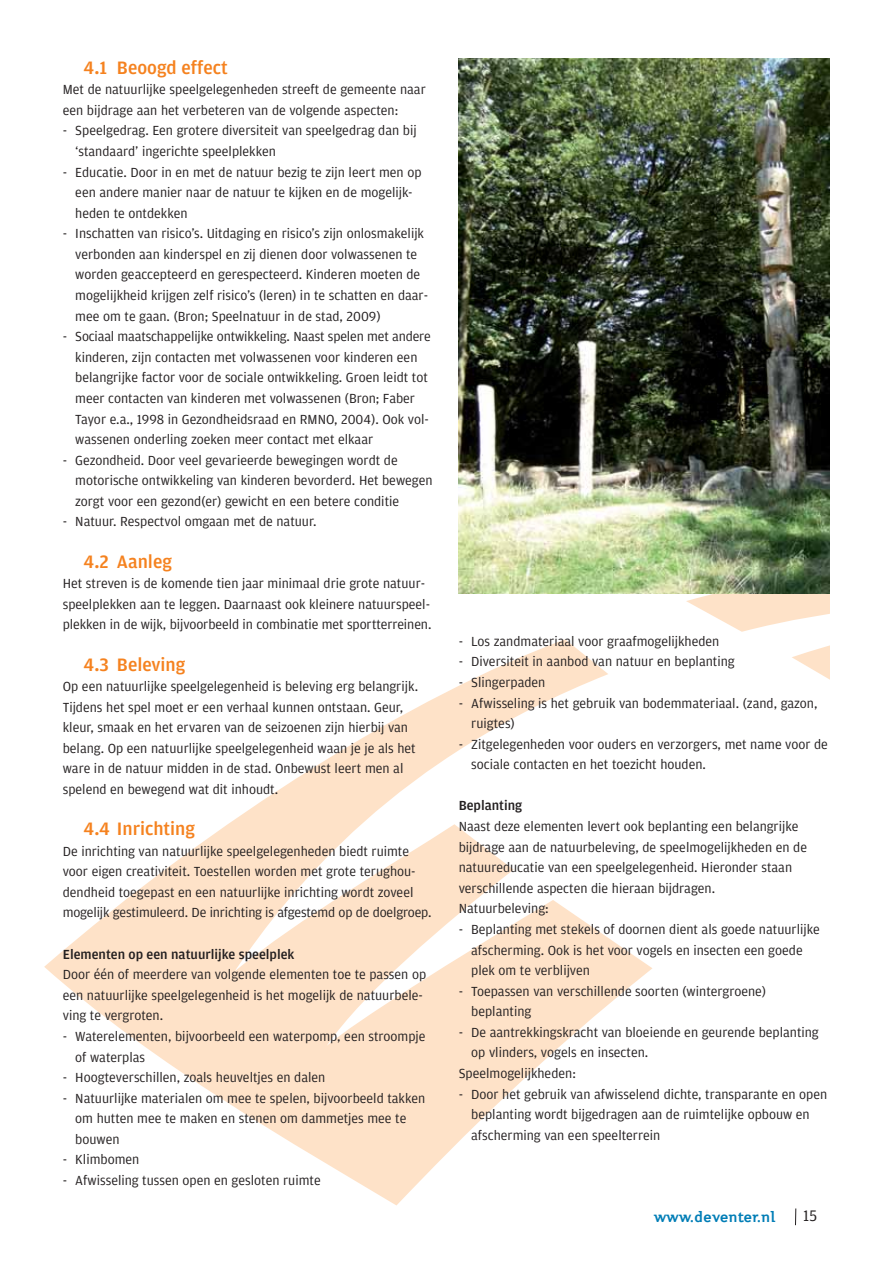
<style>
.page{position:relative;width:893px;height:1263px;background:#fff}
.page>*{position:absolute;margin:0;border:0;box-sizing:border-box;transform-origin:0 0}
.t1{font:500 19.05px "Amplitude";color:#f5821f}
.t2{font:700 17.7px "Jeunesse";color:#007db6}
.t3{font:16.2px "Amplitude";color:#231f20}
.t4{font:13.95px/20.5px "Amplitude";color:#231f20}
.t5{font:500 13.95px "Amplitude";color:#231f20}
</style>
<div class="page">
<svg style="left:44px;top:557px;width:786px;height:648px"></svg>
<img style="left:459px;top:58px;width:371px;height:535px">
<svg style="left:795px;top:1209px;width:1px;height:16px"></svg>
<h1 class="t1" style="left:84px;top:60px;width:146px">4.1 Beoogd effect</h1>
<p class="t4" style="left:63px;top:80px;width:364px">Met de natuurlijke speelgelegenheden streeft de gemeente naar een bijdrage aan het verbeteren van de volgende aspecten:</p>
<p class="t4" style="left:75px;top:121px;width:343px;text-indent:-13px">- Speelgedrag. Een grotere diversiteit van speelgedrag dan bij ‘standaard’ ingerichte speelplekken</p>
<p class="t4" style="left:75px;top:163px;width:348px;text-indent:-13px">- Educatie. Door in en met de natuur bezig te zijn leert men op een andere manier naar de natuur te kijken en de mogelijk&shy;heden te ontdekken</p>
<p class="t4" style="left:75px;top:224px;width:354px;text-indent:-13px">- Inschatten van risico’s. Uitdaging en risico’s zijn onlosmakelijk verbonden aan kinderspel en zij dienen door volwassenen te worden geaccepteerd en gerespecteerd. Kinderen moeten de mogelijkheid krijgen zelf risico’s (leren) in te schatten en daar&shy;mee om te gaan. (Bron; Speelnatuur in de stad, 2009)</p>
<p class="t4" style="left:75px;top:327px;width:357px;text-indent:-13px">- Sociaal maatschappelijke ontwikkeling. Naast spelen met andere kinderen, zijn contacten met volwassenen voor kinderen een belangrijke factor voor de sociale ontwikkeling. Groen leidt tot meer contacten van kinderen met volwassenen (Bron; Faber Tayor e.a., 1998 in Gezondheidsraad en RMNO, 2004). Ook vol&shy;wassenen onderling zoeken meer contact met elkaar</p>
<p class="t4" style="left:75px;top:451px;width:359px;text-indent:-13px">- Gezondheid. Door veel gevarieerde bewegingen wordt de motorische ontwikkeling van kinderen bevorderd. Het bewegen zorgt voor een gezond(er) gewicht en een betere conditie</p>
<p class="t4" style="left:63px;top:512px;width:255px">- Natuur. Respectvol omgaan met de natuur.</p>
<h1 class="t1" style="left:84px;top:554px;width:90px">4.2 Aanleg</h1>
<p class="t4" style="left:63px;top:574px;width:370px">Het streven is de komende tien jaar minimaal drie grote natuur&shy;speelplekken aan te leggen. Daarnaast ook kleinere natuurspeel&shy;plekken in de wijk, bijvoorbeeld in combinatie met sportterreinen.</p>
<h1 class="t1" style="left:84px;top:657px;width:103px">4.3 Beleving</h1>
<p class="t4" style="left:63px;top:677px;width:357px">Op een natuurlijke speelgelegenheid is beleving erg belangrijk.<br>Tijdens het spel moet er een verhaal kunnen ontstaan. Geur, kleur, smaak en het ervaren van de seizoenen zijn hierbij van belang. Op een natuurlijke speelgelegenheid waan je je als het ware in de natuur midden in de stad. Onbewust leert men al spelend en bewegend wat dit inhoudt.</p>
<h1 class="t1" style="left:84px;top:821px;width:113px">4.4 Inrichting</h1>
<p class="t4" style="left:63px;top:842px;width:370px">De inrichting van natuurlijke speelgelegenheden biedt ruimte voor eigen creativiteit. Toestellen worden met grote terughou&shy;dendheid toegepast en een natuurlijke inrichting wordt zoveel mogelijk gestimuleerd. De inrichting is afgestemd op de doelgroep.</p>
<p class="t5" style="left:63px;top:949px;width:233px">Elementen op een natuurlijke speelplek</p>
<p class="t4" style="left:63px;top:965px;width:365px">Door één of meerdere van volgende elementen toe te passen op een natuurlijke speelgelegenheid is het mogelijk de natuurbele&shy;ving te vergroten.</p>
<p class="t4" style="left:75px;top:1027px;width:352px;text-indent:-13px">- Waterelementen, bijvoorbeeld een waterpomp, een stroompje of waterplas</p>
<p class="t4" style="left:63px;top:1068px;width:264px">- Hoogteverschillen, zoals heuveltjes en dalen</p>
<p class="t4" style="left:75px;top:1089px;width:352px;text-indent:-13px">- Natuurlijke materialen om mee te spelen, bijvoorbeeld takken om hutten mee te maken en stenen om dammetjes mee te bouwen</p>
<p class="t4" style="left:63px;top:1150px;width:78px">- Klimbomen</p>
<p class="t4" style="left:63px;top:1171px;width:259px">- Afwisseling tussen open en gesloten ruimte</p>
<p class="t4" style="left:459px;top:632px;width:262px">- Los zandmateriaal voor graafmogelijkheden</p>
<p class="t4" style="left:459px;top:652px;width:277px">- Diversiteit in aanbod van natuur en beplanting</p>
<p class="t4" style="left:459px;top:673px;width:88px">- Slingerpaden</p>
<p class="t4" style="left:471px;top:694px;width:348px;text-indent:-13px">- Afwisseling is het gebruik van bodemmateriaal. (zand, gazon, ruigtes)</p>
<p class="t4" style="left:471px;top:735px;width:358px;text-indent:-13px">- Zitgelegenheden voor ouders en verzorgers, met name voor de sociale contacten en het toezicht houden.</p>
<p class="t5" style="left:459px;top:800px;width:65px">Beplanting</p>
<p class="t4" style="left:459px;top:817px;width:350px">Naast deze elementen levert ook beplanting een belangrijke bijdrage aan de natuurbeleving, de speelmogelijkheden en de natuureducatie van een speelgelegenheid. Hieronder staan verschillende aspecten die hieraan bijdragen.<br>Natuurbeleving:</p>
<p class="t4" style="left:471px;top:920px;width:350px;text-indent:-13px">- Beplanting met stekels of doornen dient als goede natuurlijke afscherming. Ook is het voor vogels en insecten een goede plek om te verblijven</p>
<p class="t4" style="left:471px;top:982px;width:296px;text-indent:-13px">- Toepassen van verschillende soorten (wintergroene) beplanting</p>
<p class="t4" style="left:459px;top:1023px;width:361px">- De aantrekkingskracht van bloeiende en geurende beplanting</p>
<p class="t4" style="left:471px;top:1043px;width:179px">op vlinders, vogels en insecten.</p>
<p class="t4" style="left:459px;top:1064px;width:119px">Speelmogelijkheden:</p>
<p class="t4" style="left:471px;top:1085px;width:358px;text-indent:-13px">- Door het gebruik van afwisselend dichte, transparante en open beplanting wordt bijgedragen aan de ruimtelijke opbouw en afscherming van een speelterrein</p>
<p class="t2" style="left:654px;top:1209px;width:123px">www.deventer.nl</p>
<p class="t3" style="left:803px;top:1210px;width:15px">15</p>
</div>
